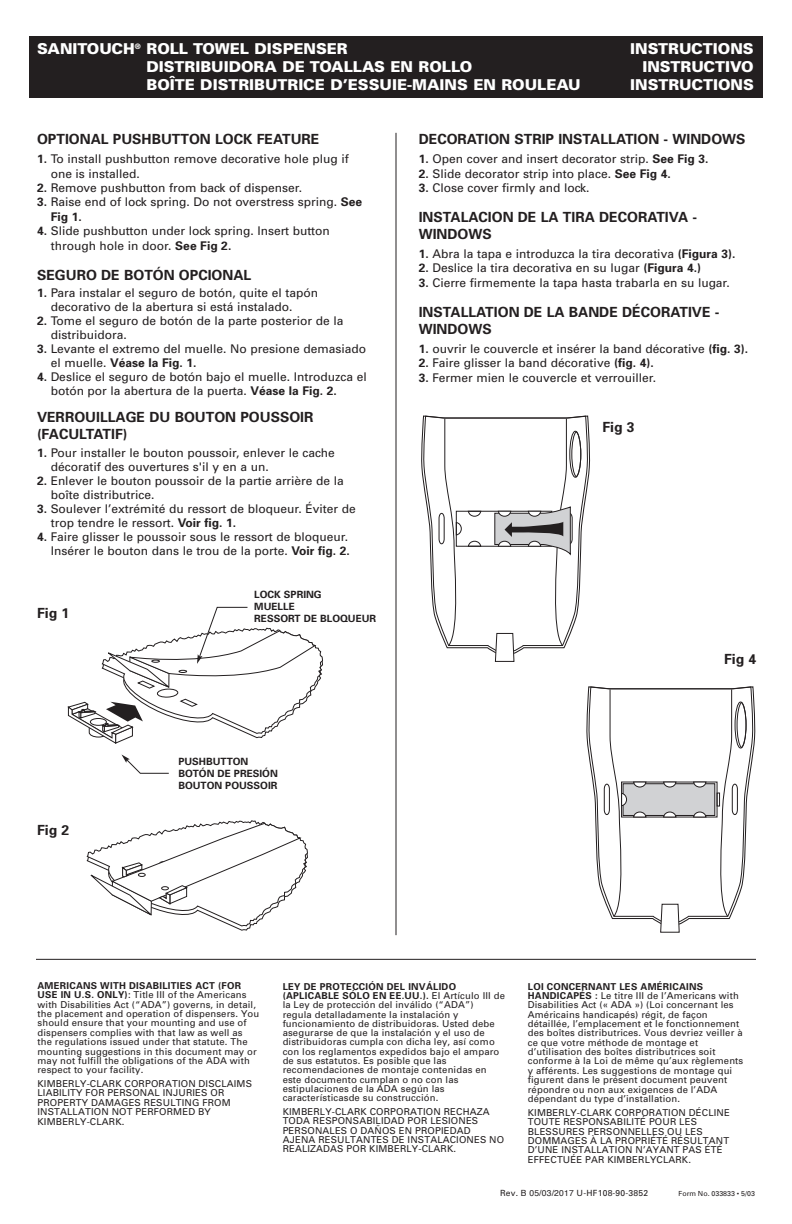
<style>
.page{position:relative;width:792px;height:1224px;background:#fff}
.page>*{position:absolute;margin:0;border:0;box-sizing:border-box;transform-origin:0 0}
.t1{font:900 15px "Univers";color:#fff}
.t2{font:700 14px/16.8px "Univers";color:#231f20}
.t3{font:12px/14px "Univers";color:#231f20}
.t4{font:700 10px/12px "Univers";color:#231f20}
.t5{font:9.5px/9.3px "Univers";letter-spacing:.015em;color:#231f20}
.t6{font:8.5px "Univers";letter-spacing:.025em;color:#231f20}
.t7{font:7px "Univers";color:#231f20}
.s1{font-weight:700}
.s2{font-family:"Helvetica"}
</style>
<div class="page">
<div style="left:30px;top:36px;width:733px;height:61px;background:#231f20"></div>
<hr style="left:396px;top:133px;width:1px;height:802px;background:#231f20">
<svg style="left:86px;top:820px;width:222px;height:111px"></svg>
<svg style="left:122px;top:755px;width:47px;height:19px"></svg>
<div style="left:36px;top:824px;width:61px;height:24px;background:#fff"></div>
<svg style="left:67px;top:606px;width:256px;height:138px"></svg>
<svg style="left:421px;top:415px;width:169px;height:238px"></svg>
<div style="left:569px;top:431px;width:12px;height:47px;border:1px solid #231f20;border-radius:50%"></div>
<div style="left:571px;top:431px;width:10px;height:46px;border:1px solid #231f20;border-radius:50%"></div>
<svg style="left:438px;top:418px;width:44px;height:229px"></svg>
<svg style="left:494px;top:418px;width:79px;height:244px"></svg>
<svg style="left:586px;top:686px;width:170px;height:239px"></svg>
<div style="left:735px;top:702px;width:12px;height:47px;border:1px solid #231f20;border-radius:50%"></div>
<div style="left:737px;top:702px;width:10px;height:46px;border:1px solid #231f20;border-radius:50%"></div>
<div style="left:621px;top:782px;width:97px;height:36px;border:1px solid #231f20"></div>
<svg style="left:603px;top:688px;width:44px;height:230px"></svg>
<div style="left:717px;top:793px;width:3px;height:14px;border:1px solid #231f20"></div>
<svg style="left:662px;top:811px;width:15px;height:7px"></svg>
<svg style="left:692px;top:811px;width:15px;height:7px"></svg>
<svg style="left:662px;top:781px;width:15px;height:7px"></svg>
<svg style="left:692px;top:781px;width:15px;height:7px"></svg>
<svg style="left:660px;top:903px;width:20px;height:30px"></svg>
<hr style="left:36px;top:959px;width:720px;height:1px;background:#231f20">
<h1 class="t1" style="left:37px;top:39px;width:312px">SANITOUCH<sup>®</sup> ROLL TOWEL DISPENSER</h1>
<h1 class="t1" style="left:630px;top:39px;width:125px">INSTRUCTIONS</h1>
<h1 class="t1" style="left:147px;top:57px;width:327px">DISTRIBUIDORA DE TOALLAS EN ROLLO</h1>
<h1 class="t1" style="left:642px;top:57px;width:113px">INSTRUCTIVO</h1>
<h1 class="t1" style="left:147px;top:75px;width:436px">BOÎTE DISTRIBUTRICE D’ESSUIE-MAINS EN ROULEAU</h1>
<h1 class="t1" style="left:630px;top:75px;width:125px">INSTRUCTIONS</h1>
<h2 class="t2" style="left:37px;top:130px;width:284px">OPTIONAL PUSHBUTTON LOCK FEATURE</h2>
<p class="t3" style="left:51px;top:152px;width:299px;line-height:14.4px;text-indent:-14px"><span class="s1">1.</span> To install pushbutton remove decorative hole plug if one is installed.</p>
<p class="t3" style="left:37px;top:181px;width:267px"><span class="s1">2.</span> Remove pushbutton from back of dispenser.</p>
<p class="t3" style="left:51px;top:195px;width:313px;line-height:14.4px;text-indent:-14px"><span class="s1">3.</span> Raise end of lock spring. Do not overstress spring. <span class="s1">See<br>Fig 1.</span></p>
<p class="t3" style="left:51px;top:224px;width:281px;line-height:14.4px;text-indent:-14px"><span class="s1">4.</span> Slide pushbutton under lock spring. Insert button through hole in door. <span class="s1">See Fig 2.</span></p>
<h2 class="t2" style="left:37px;top:266px;width:216px">SEGURO DE BOTÓN OPCIONAL</h2>
<p class="t3" style="left:51px;top:286px;width:269px;text-indent:-14px"><span class="s1">1.</span> Para instalar el seguro de botón, quite el tapón decorativo de la abertura si está instalado.</p>
<p class="t3" style="left:51px;top:314px;width:294px;text-indent:-14px"><span class="s1">2.</span> Tome el seguro de botón de la parte posterior de la distribuidora.</p>
<p class="t3" style="left:51px;top:342px;width:317px;text-indent:-14px"><span class="s1">3.</span> Levante el extremo del muelle. No presione demasiado el muelle. <span class="s1">Véase la Fig. 1.</span></p>
<p class="t3" style="left:51px;top:370px;width:318px;text-indent:-14px"><span class="s1">4.</span> Deslice el seguro de botón bajo el muelle. Introduzca el botón por la abertura de la puerta. <span class="s1">Véase la Fig. 2.</span></p>
<h2 class="t2" style="left:37px;top:408px;width:278px">VERROUILLAGE DU BOUTON POUSSOIR (FACULTATIF)</h2>
<p class="t3" style="left:51px;top:445px;width:286px;text-indent:-14px"><span class="s1">1.</span> Pour installer le bouton poussoir, enlever le cache décoratif des ouvertures s'il y en a un.</p>
<p class="t3" style="left:51px;top:473px;width:295px;text-indent:-14px"><span class="s1">2.</span> Enlever le bouton poussoir de la partie arrière de la boîte distributrice.</p>
<p class="t3" style="left:51px;top:501px;width:307px;text-indent:-14px"><span class="s1">3.</span> Soulever l’extrémité du ressort de bloqueur. Éviter de trop tendre le ressort. <span class="s1">Voir fig. 1.</span></p>
<p class="t3" style="left:37px;top:529px;width:314px;text-align:right"><span class="s1">4.</span> Faire glisser le poussoir sous le ressort de bloqueur.<br>Insérer le bouton dans le trou de la porte. <span class="s1">Voir fig. 2.</span></p>
<h2 class="t2" style="left:37px;top:604px;width:34px">Fig 1</h2>
<h2 class="t2" style="left:37px;top:821px;width:34px">Fig 2</h2>
<p class="t4" style="left:254px;top:588px;width:124px">LOCK SPRING<br>MUELLE<br>RESSORT DE BLOQUEUR</p>
<p class="t4" style="left:178px;top:755px;width:101px">PUSHBUTTON<br>BOTÓN DE PRESIÓN<br>BOUTON POUSSOIR</p>
<h2 class="t2" style="left:419px;top:130px;width:328px">DECORATION STRIP INSTALLATION - WINDOWS</h2>
<p class="t3" style="left:419px;top:152px;width:291px"><span class="s1">1.</span> Open cover and insert decorator strip. <span class="s1">See Fig 3.</span></p>
<p class="t3" style="left:419px;top:166px;width:254px"><span class="s1">2.</span> Slide decorator strip into place. <span class="s1">See Fig 4.</span></p>
<p class="t3" style="left:419px;top:181px;width:172px"><span class="s1">3.</span> Close cover firmly and lock.</p>
<h2 class="t2" style="left:419px;top:208px;width:280px">INSTALACION DE LA TIRA DECORATIVA -<br>WINDOWS</h2>
<p class="t3" style="left:419px;top:247px;width:318px"><span class="s1">1.</span> Abra la tapa e introduzca la tira decorativa <span class="s1">(Figura 3).</span></p>
<p class="t3" style="left:419px;top:261px;width:284px"><span class="s1">2.</span> Deslice la tira decorativa en su lugar <span class="s1">(Figura 4.)</span></p>
<p class="t3" style="left:419px;top:275px;width:313px"><span class="s1">3.</span> Cierre firmemente la tapa hasta trabarla en su lugar.</p>
<h2 class="t2" style="left:419px;top:303px;width:302px">INSTALLATION DE LA BANDE DÉCORATIVE -<br>WINDOWS</h2>
<p class="t3" style="left:419px;top:341px;width:331px"><span class="s1">1.</span> ouvrir le couvercle et insérer la band décorative <span class="s1">(fig. 3).</span></p>
<p class="t3" style="left:419px;top:356px;width:237px"><span class="s1">2.</span> Faire glisser la band décorative <span class="s1">(fig. 4).</span></p>
<p class="t3" style="left:419px;top:370px;width:239px"><span class="s1">3.</span> Fermer mien le couvercle et verrouiller.</p>
<h2 class="t2" style="left:602px;top:418px;width:34px">Fig 3</h2>
<h2 class="t2" style="left:724px;top:650px;width:34px">Fig 4</h2>
<p class="t5" style="left:37px;top:981px;width:223px"><span class="s1">AMERICANS WITH DISABILITIES ACT (FOR USE IN U.S. ONLY)</span>: Title III of the Americans with Disabilities Act (“ADA”) governs, in detail, the placement and operation of dispensers. You should ensure that your mounting and use of dispensers complies with that law as well as the regulations issued under that statute. The mounting suggestions in this document may or may not fulfill the obligations of the ADA with respect to your facility.</p>
<p class="t5" style="left:37px;top:1079px;width:216px">KIMBERLY-CLARK CORPORATION DISCLAIMS<br>LIABILITY FOR PERSONAL INJURIES OR<br>PROPERTY DAMAGES RESULTING FROM<br>INSTALLATION NOT PERFORMED BY<br>KIMBERLY-CLARK.</p>
<p class="t5" style="left:283px;top:981px;width:224px"><span class="s1">LEY DE PROTECCIÓN DEL INVÁLIDO (APLICABLE SÓLO EN EE.UU.).</span> El Artículo III de la Ley de protección del inválido (“ADA”) regula detalladamente la instalación y funcionamiento de distribuidoras. Usted debe asegurarse de que la instalación y el uso de distribuidoras cumpla con dicha ley, así como con los reglamentos expedidos bajo el amparo de sus estatutos. Es posible que las recomendaciones de montaje contenidas en este documento cumplan o no con las estipulaciones de la ADA según las característicasde su construcción.</p>
<p class="t5" style="left:283px;top:1107px;width:223px">KIMBERLY-CLARK CORPORATION RECHAZA TODA RESPONSABILIDAD POR LESIONES PERSONALES O DAÑOS EN PROPIEDAD AJENA RESULTANTES DE INSTALACIONES NO REALIZADAS POR KIMBERLY-CLARK.</p>
<p class="t5" style="left:528px;top:982px;width:217px"><span class="s1">LOI CONCERNANT LES AMÉRICAINS HANDICAPÉS :</span> Le titre III de l’Americans with Disabilities Act (« ADA ») (Loi concernant les Américains handicapés) régit, de façon détaillée, l’emplacement et le fonctionnement des boîtes distributrices. Vous devriez veiller à ce que votre méthode de montage et d’utilisation des boîtes distributrices soit conforme à la Loi de même qu’aux règlements y afférents. Les suggestions de montage qui figurent dans le présent document peuvent répondre ou non aux exigences de l’ADA dépendant du type d’installation.</p>
<p class="t5" style="left:528px;top:1108px;width:204px">KIMBERLY-CLARK CORPORATION DÉCLINE TOUTE RESPONSABILITÉ POUR LES BLESSURES PERSONNELLES OU LES DOMMAGES À LA PROPRIÉTÉ RÉSULTANT D’UNE INSTALLATION N’AYANT PAS ÉTÉ EFFECTUÉE PAR KIMBERLYCLARK.</p>
<p class="t6" style="left:500px;top:1188px;width:150px">Rev. <span class="s2">B 05/03/2017</span> U-HF108-90-3852</p>
<p class="t7" style="left:679px;top:1189px;width:78px">Form No. 033833 • 5/03</p>
</div>
